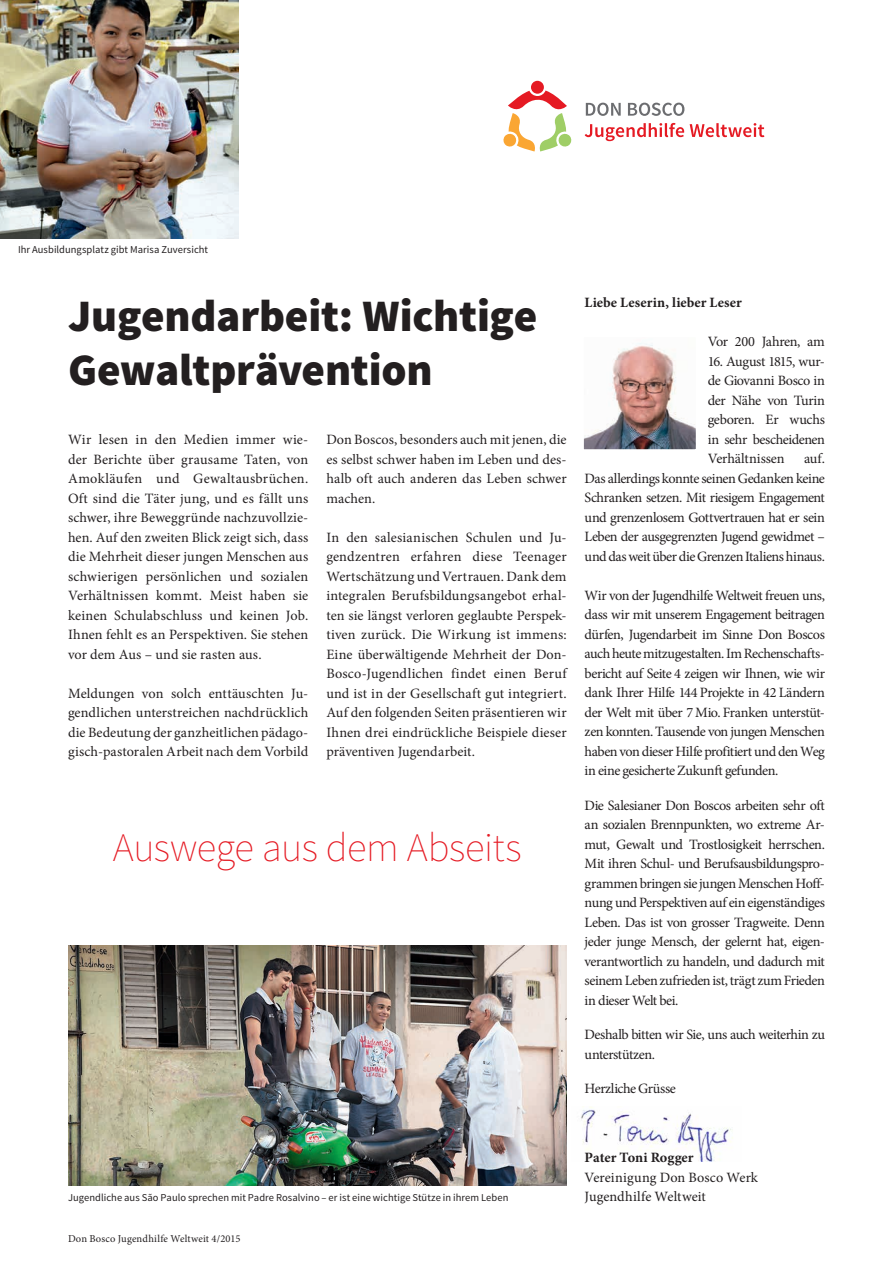
<style>
.page{position:relative;width:893px;height:1263px;background:#fff}
.page>*{position:absolute;margin:0;border:0;box-sizing:border-box;transform-origin:0 0}
.t1{font:900 45px/54px "Source Sans Pro";letter-spacing:-.005em;color:#231f20}
.t2{font:200 40.5px "Source Sans Pro";letter-spacing:-.015em;color:#e51a23}
.t3{font:14.25px/19.5px "Minion Pro";letter-spacing:-.01em;color:#231f20;text-align:justify}
.t4{font:14.25px/19.5px "Minion Pro";letter-spacing:-.035em;color:#231f20}
.t5{font:700 14.25px "Minion Pro";letter-spacing:.005em;color:#231f20}
.t6{font:14.25px "Minion Pro";letter-spacing:-.03em;color:#231f20}
.t7{font:10.5px "Source Sans Pro";letter-spacing:.005em;color:#231f20}
.t8{font:10.5px "Minion Pro";letter-spacing:.015em;color:#231f20}
</style>
<div class="page">
<svg style="left:586px;top:103px;width:35px;height:13px"></svg>
<svg style="left:628px;top:103px;width:56px;height:13px"></svg>
<svg style="left:585px;top:123px;width:99px;height:18px"></svg>
<svg style="left:690px;top:123px;width:74px;height:14px"></svg>
<div style="left:531px;top:81px;width:13px;height:13px;background:#e51a23;border-radius:50%"></div>
<svg style="left:503px;top:91px;width:69px;height:61px"></svg>
<img style="left:581px;top:1106px;width:152px;height:56px">
<img style="left:0;top:0;width:238px;height:238px">
<img style="left:68px;top:945px;width:499px;height:240px">
<img style="left:583px;top:343px;width:113px;height:107px">
<p class="t7" style="left:18px;top:243px;width:192px">Ihr Ausbildungsplatz gibt Marisa Zuversicht</p>
<h1 class="t1" style="left:68px;top:291px;width:471px">Jugendarbeit: Wichtige<br>Gewaltprävention</h1>
<p class="t3" style="left:68px;top:430px;width:242px">Wir lesen in den Medien immer wie&shy;der Berichte über grausame Taten, von Amokläufen und Gewaltausbrüchen.<br>Oft sind die Täter jung, und es fällt uns schwer, ihre Beweggründe nachzuvollzie&shy;hen. Auf den zweiten Blick zeigt sich, dass die Mehrheit dieser jungen Menschen aus schwierigen persönlichen und sozialen Verhältnissen kommt. Meist haben sie keinen Schulabschluss und keinen Job.<br>Ihnen fehlt es an Perspektiven. Sie stehen vor dem Aus – und sie rasten aus.</p>
<p class="t3" style="left:68px;top:683px;width:242px">Meldungen von solch enttäuschten Ju&shy;gendlichen unterstreichen nachdrücklich die Bedeutung der ganzheitlichen pädago&shy;gisch-pastoralen Arbeit nach dem Vorbild</p>
<p class="t3" style="left:326px;top:430px;width:242px">Don Boscos, besonders auch mit jenen, die es selbst schwer haben im Leben und des&shy;halb oft auch anderen das Leben schwer machen.</p>
<p class="t3" style="left:326px;top:527px;width:242px">In den salesianischen Schulen und Ju&shy;gendzentren erfahren diese Teenager Wertschätzung und Vertrauen. Dank dem integralen Berufsbildungsangebot erhal&shy;ten sie längst verloren geglaubte Perspek&shy;tiven zurück. Die Wirkung ist immens:<br>Eine überwältigende Mehrheit der Don-Bosco-Jugendlichen findet einen Beruf und ist in der Gesellschaft gut integriert.<br>Auf den folgenden Seiten präsentieren wir Ihnen drei eindrückliche Beispiele dieser präventiven Jugendarbeit.</p>
<h2 class="t2" style="left:113px;top:823px;width:410px">Auswege aus dem Abseits</h2>
<p class="t5" style="left:585px;top:293px;width:159px">Liebe Leserin, lieber Leser</p>
<p class="t3" style="left:708px;top:332px;width:119px">Vor 200 Jahren, am</p>
<p class="t3" style="left:708px;top:352px;width:119px">16. August 1815, wur&shy;de Giovanni Bosco in der Nähe von Turin geboren. Er wuchs in sehr bescheidenen Verhältnissen</p>
<p class="t3" style="left:585px;top:449px;width:242px;text-indent:219px">auf.<br>Das allerdings konnte seinen Gedanken keine Schranken setzen. Mit riesigem Engagement und grenzenlosem Gottvertrauen hat er sein Leben der ausgegrenzten Jugend gewidmet – und das weit über die Grenzen Italiens hinaus.</p>
<p class="t3" style="left:585px;top:586px;width:242px">Wir von der Jugendhilfe Weltweit freuen uns, dass wir mit unserem Engagement beitragen dürfen, Jugendarbeit im Sinne Don Boscos auch heute mitzugestalten. Im Rechenschafts&shy;bericht auf Seite 4 zeigen wir Ihnen, wie wir dank Ihrer Hilfe 144 Projekte in 42 Ländern der Welt mit über 7 Mio. Franken unterstüt&shy;zen konnten. Tausende von jungen Menschen haben von dieser Hilfe profitiert und den Weg in eine gesicherte Zukunft gefunden.</p>
<p class="t3" style="left:585px;top:796px;width:242px">Die Salesianer Don Boscos arbeiten sehr oft an sozialen Brennpunkten, wo extreme Ar&shy;mut, Gewalt und Trostlosigkeit herrschen.<br>Mit ihren Schul- und Berufsausbildungspro&shy;grammen bringen sie jungen Menschen Hoff&shy;nung und Perspektiven auf ein eigenständiges Leben. Das ist von grosser Tragweite. Denn jeder junge Mensch, der gelernt hat, eigen&shy;verantwortlich zu handeln, und dadurch mit seinem Leben zufrieden ist, trägt zum Frieden in dieser Welt bei.</p>
<p class="t4" style="left:585px;top:1025px;width:242px">Deshalb bitten wir Sie, uns auch weiterhin zu unterstützen.</p>
<p class="t6" style="left:585px;top:1079px;width:93px">Herzliche Grüsse</p>
<p class="t7" style="left:68px;top:1191px;width:442px">Jugendliche aus São Paulo sprechen mit Padre Rosalvino – er ist eine wichtige Stütze in ihrem Leben</p>
<p class="t8" style="left:68px;top:1231px;width:174px">Don Bosco Jugendhilfe Weltweit 4/2015</p>
<p class="t5" style="left:585px;top:1148px;width:110px">Pater Toni Rogger</p>
<p class="t3" style="left:585px;top:1168px;width:175px">Vereinigung Don Bosco Werk<br>Jugendhilfe Weltweit</p>
</div>
